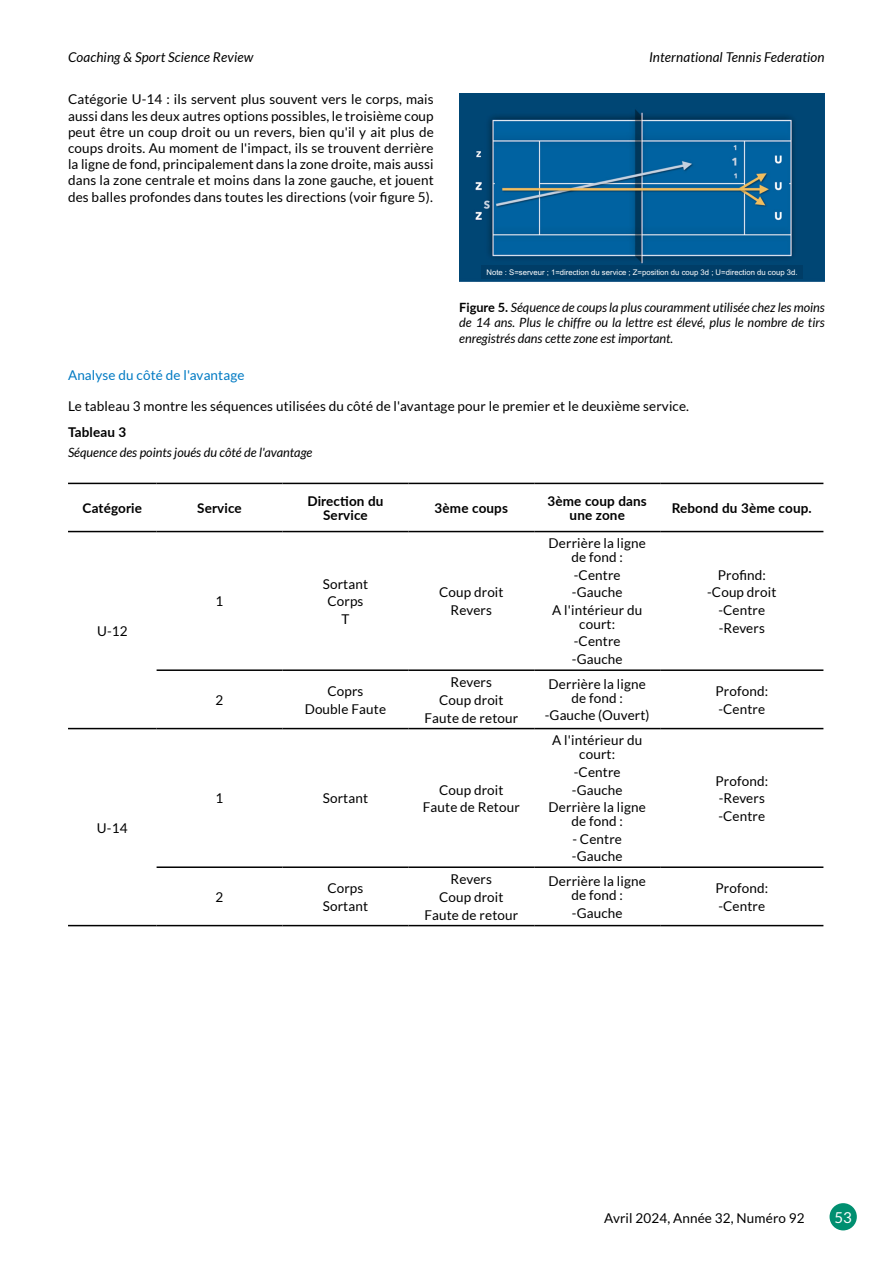
<style>
.page{position:relative;width:893px;height:1263px;background:#fff}
.page>*{position:absolute;margin:0;border:0;box-sizing:border-box;transform-origin:0 0}
.t1{font:15px "Lato";color:#fff}
.t2{font:13.5px/17.7px "Lato";letter-spacing:.01em;color:#000;text-align:center}
.t3{font:700 13.5px/13.5px "Lato";letter-spacing:.01em;color:#000;text-align:center}
.t4{font:italic 13.5px "Lato";letter-spacing:.01em;color:#000}
.t5{font:13.5px "Lato";letter-spacing:.01em;color:#007ac3}
.t6{font:italic 12.75px/15.3px "Lato";color:#000;text-align:justify}
.t7{font:7.8px "Arial";color:#fff}
.s1{font-weight:700;font-style:normal}
</style>
<div class="page">
<div style="left:829px;top:1203px;width:28px;height:27px;background:#008f70;border-radius:50%"></div>
<img style="left:459px;top:94px;width:366px;height:187px">
<hr style="left:68px;top:483px;width:89px;height:1px;background:#000">
<hr style="left:157px;top:483px;width:125px;height:1px;background:#000">
<hr style="left:282px;top:483px;width:126px;height:1px;background:#000">
<hr style="left:408px;top:483px;width:126px;height:1px;background:#000">
<hr style="left:534px;top:483px;width:126px;height:1px;background:#000">
<hr style="left:660px;top:483px;width:163px;height:1px;background:#000">
<hr style="left:68px;top:531px;width:89px;height:1px;background:#000">
<hr style="left:157px;top:531px;width:125px;height:1px;background:#000">
<hr style="left:282px;top:531px;width:126px;height:1px;background:#000">
<hr style="left:408px;top:531px;width:126px;height:1px;background:#000">
<hr style="left:534px;top:531px;width:126px;height:1px;background:#000">
<hr style="left:660px;top:531px;width:163px;height:1px;background:#000">
<hr style="left:157px;top:669px;width:125px;height:2px;background:#000">
<hr style="left:282px;top:669px;width:126px;height:2px;background:#000">
<hr style="left:408px;top:669px;width:126px;height:2px;background:#000">
<hr style="left:534px;top:669px;width:126px;height:2px;background:#000">
<hr style="left:660px;top:669px;width:163px;height:2px;background:#000">
<hr style="left:68px;top:728px;width:89px;height:1px;background:#000">
<hr style="left:157px;top:728px;width:125px;height:1px;background:#000">
<hr style="left:282px;top:728px;width:126px;height:1px;background:#000">
<hr style="left:408px;top:728px;width:126px;height:1px;background:#000">
<hr style="left:534px;top:728px;width:126px;height:1px;background:#000">
<hr style="left:660px;top:728px;width:163px;height:1px;background:#000">
<hr style="left:157px;top:866px;width:125px;height:2px;background:#000">
<hr style="left:282px;top:866px;width:126px;height:2px;background:#000">
<hr style="left:408px;top:866px;width:126px;height:2px;background:#000">
<hr style="left:534px;top:866px;width:126px;height:2px;background:#000">
<hr style="left:660px;top:866px;width:163px;height:2px;background:#000">
<hr style="left:68px;top:925px;width:89px;height:1px;background:#000">
<hr style="left:157px;top:925px;width:125px;height:1px;background:#000">
<hr style="left:282px;top:925px;width:126px;height:1px;background:#000">
<hr style="left:408px;top:925px;width:126px;height:1px;background:#000">
<hr style="left:534px;top:925px;width:126px;height:1px;background:#000">
<hr style="left:660px;top:925px;width:163px;height:1px;background:#000">
<div style="left:481px;top:265px;width:321px;height:14px;background:#003d67"></div>
<p class="t4" style="left:68px;top:50px;width:187px">Coaching &amp; Sport Science Review</p>
<p class="t4" style="left:649px;top:50px;width:177px">International Tennis Federation</p>
<p class="t2" style="left:68px;top:91px;width:367px;line-height:16.2px;text-align:justify">Catégorie U-14 : ils servent plus souvent vers le corps, mais aussi dans les deux autres options possibles, le troisième coup peut être un coup droit ou un revers, bien qu'il y ait plus de coups droits. Au moment de l'impact, ils se trouvent derrière la ligne de fond, principalement dans la zone droite, mais aussi dans la zone centrale et moins dans la zone gauche, et jouent des balles profondes dans toutes les directions (voir figure 5).</p>
<p class="t7" style="left:486px;top:267px;width:313px">Note : S=serveur ; 1=direction du service ; Z=position du coup 3d ; U=direction du coup 3d.</p>
<p class="t6" style="left:459px;top:300px;width:367px"><span class="s1">Figure 5.</span> Séquence de coups la plus couramment utilisée chez les moins de 14 ans. Plus le chiffre ou la lettre est élevé, plus le nombre de tirs enregistrés dans cette zone est important.</p>
<p class="t5" style="left:68px;top:368px;width:178px">Analyse du côté de l'avantage</p>
<p class="t2" style="left:68px;top:397px;width:623px">Le tableau 3 montre les séquences utilisées du côté de l'avantage pour le premier et le deuxième service.</p>
<p class="t3" style="left:68px;top:425px;width:60px">Tableau 3</p>
<p class="t6" style="left:68px;top:445px;width:246px">Séquence des points joués du côté de l'avantage</p>
<p class="t3" style="left:83px;top:501px;width:61px">Catégorie</p>
<p class="t3" style="left:197px;top:501px;width:46px">Service</p>
<p class="t3" style="left:307px;top:494px;width:78px">Direction du<br>Service</p>
<p class="t3" style="left:435px;top:501px;width:75px">3ème coups</p>
<p class="t3" style="left:548px;top:494px;width:101px">3ème coup dans une zone</p>
<p class="t3" style="left:672px;top:501px;width:141px">Rebond du 3ème coup.</p>
<p class="t2" style="left:97px;top:622px;width:32px">U-12</p>
<p class="t2" style="left:97px;top:819px;width:32px">U-14</p>
<p class="t2" style="left:216px;top:592px;width:9px">1</p>
<p class="t2" style="left:323px;top:575px;width:47px">Sortant<br>Corps<br>T</p>
<p class="t2" style="left:439px;top:584px;width:66px">Coup droit<br>Revers</p>
<p class="t2" style="left:549px;top:537px;width:99px;line-height:13.5px">Derrière la ligne de fond :</p>
<p class="t2" style="left:552px;top:566px;width:92px">-Centre -Gauche<br>A l'intérieur du</p>
<p class="t2" style="left:572px;top:615px;width:52px">court: -Centre -Gauche</p>
<p class="t2" style="left:216px;top:691px;width:9px">2</p>
<p class="t2" style="left:305px;top:682px;width:83px">Coprs<br>Double Faute</p>
<p class="t2" style="left:424px;top:673px;width:95px">Revers<br>Coup droit<br>Faute de retour</p>
<p class="t2" style="left:549px;top:677px;width:99px;line-height:13.5px">Derrière la ligne de fond :</p>
<p class="t2" style="left:545px;top:707px;width:106px">-Gauche (Ouvert)</p>
<p class="t2" style="left:216px;top:789px;width:9px">1</p>
<p class="t2" style="left:323px;top:789px;width:47px">Sortant</p>
<p class="t2" style="left:423px;top:781px;width:99px">Coup droit<br>Faute de Retour</p>
<p class="t2" style="left:552px;top:734px;width:92px;line-height:13.5px">A l'intérieur du court:</p>
<p class="t2" style="left:549px;top:763px;width:99px">-Centre -Gauche<br>Derrière la ligne</p>
<p class="t2" style="left:571px;top:812px;width:53px">de fond :</p>
<p class="t2" style="left:572px;top:830px;width:52px;text-align:left">- Centre -Gauche</p>
<p class="t2" style="left:216px;top:888px;width:9px">2</p>
<p class="t2" style="left:323px;top:879px;width:47px">Corps<br>Sortant</p>
<p class="t2" style="left:424px;top:870px;width:95px">Revers<br>Coup droit<br>Faute de retour</p>
<p class="t2" style="left:549px;top:874px;width:99px;line-height:13.5px">Derrière la ligne de fond :</p>
<p class="t2" style="left:572px;top:904px;width:52px">-Gauche</p>
<p class="t2" style="left:707px;top:566px;width:71px">Profind: -Coup droit -Centre -Revers</p>
<p class="t2" style="left:715px;top:682px;width:54px;text-align:left">Profond: -Centre</p>
<p class="t2" style="left:715px;top:772px;width:54px;text-align:left">Profond: -Revers -Centre</p>
<p class="t2" style="left:715px;top:879px;width:54px;text-align:left">Profond: -Centre</p>
<p class="t2" style="left:604px;top:1209px;width:202px">Avril 2024, Année 32, Numéro 92</p>
<p class="t1" style="left:834px;top:1209px;width:19px">53</p>
</div>
